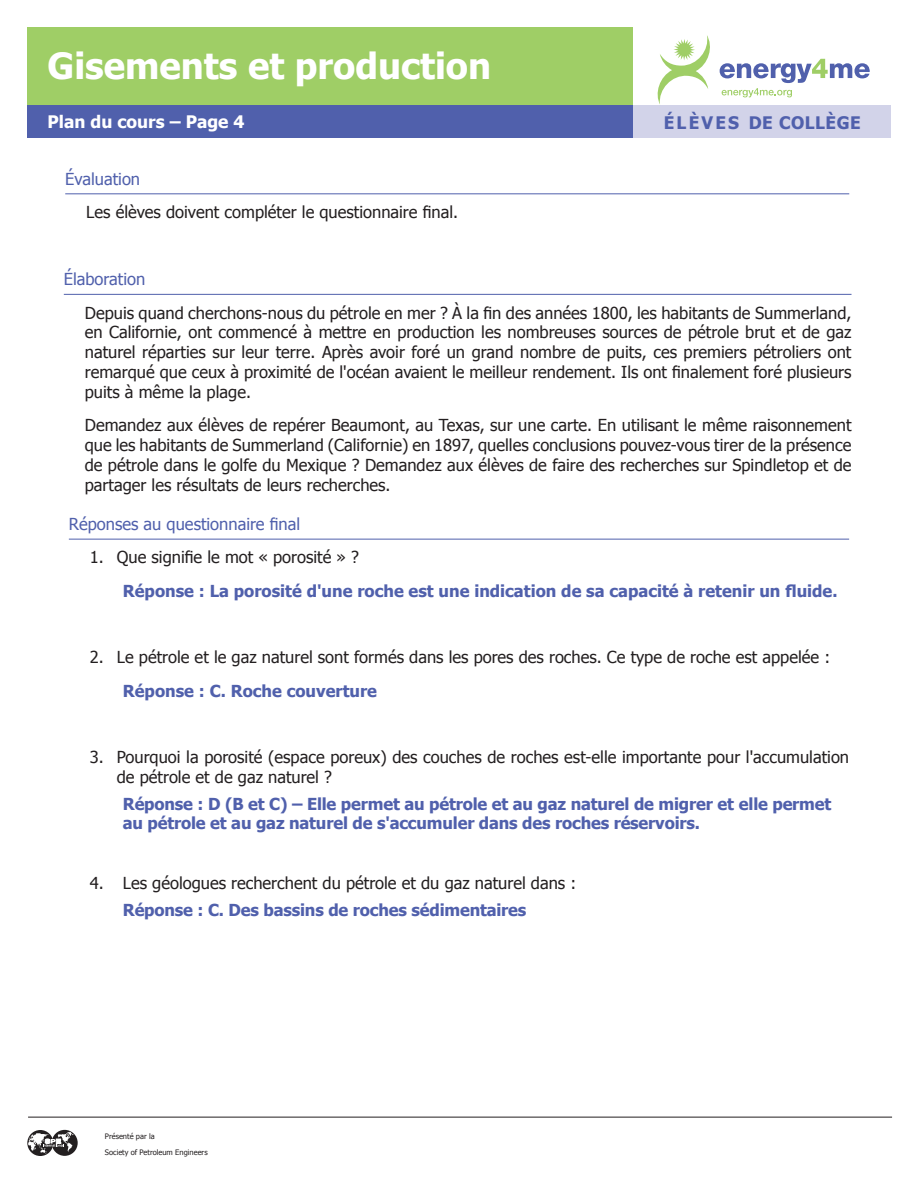
<style>
.page{position:relative;width:918px;height:1188px;background:#fff}
.page>*{position:absolute;margin:0;border:0;box-sizing:border-box;transform-origin:0 0}
.t1{font:700 36px "Tahoma";color:#fff}
.t2{font:700 17.25px "Tahoma";color:#fff}
.t3{font:700 17.25px "Tahoma";letter-spacing:.03em;color:#5060ac}
.t4{font:16.5px/19.8px "Tahoma";color:#231f20;text-align:justify}
.t5{font:700 16.5px/19.8px "Tahoma";letter-spacing:-.01em;color:#5060ac}
.t6{font:16.5px "Tahoma";color:#5060ac}
.t7{font:7.5px/15.8px "Tahoma";color:#231f20}
</style>
<div class="page">
<div style="left:633px;top:105px;width:258px;height:33px;background:#d2d3e9"></div>
<div style="left:27px;top:27px;width:606px;height:77px;background:#9fce66"></div>
<div style="left:27px;top:105px;width:606px;height:33px;background:#5060ac"></div>
<svg style="left:27px;top:1130px;width:26px;height:26px"></svg>
<svg style="left:52px;top:1130px;width:26px;height:26px"></svg>
<svg style="left:28px;top:1132px;width:45px;height:22px"></svg>
<hr style="left:28px;top:1117px;width:864px;height:1px;background:#231f20">
<svg style="left:657px;top:35px;width:53px;height:69px"></svg>
<svg style="left:720px;top:59px;width:150px;height:38px"></svg>
<hr style="left:65px;top:193px;width:784px;height:1px;background:#5060ac">
<hr style="left:64px;top:294px;width:788px;height:1px;background:#5060ac">
<hr style="left:69px;top:539px;width:780px;height:1px;background:#5060ac">
<h1 class="t1" style="left:48px;top:50px;width:445px">Gisements et production</h1>
<p class="t2" style="left:48px;top:114px;width:198px">Plan du cours – Page 4</p>
<p class="t6" style="left:65px;top:171px;width:76px">Évaluation</p>
<p class="t4" style="left:86px;top:201px;width:373px">Les élèves doivent compléter le questionnaire final.</p>
<p class="t3" style="left:664px;top:115px;width:198px">ÉLÈVES DE COLLÈGE</p>
<p class="t6" style="left:64px;top:272px;width:83px">Élaboration</p>
<p class="t4" style="left:85px;top:302px;width:768px">Depuis quand cherchons-nous du pétrole en mer ? À la fin des années 1800, les habitants de Summerland, en Californie, ont commencé à mettre en production les nombreuses sources de pétrole brut et de gaz naturel réparties sur leur terre. Après avoir foré un grand nombre de puits, ces premiers pétroliers ont remarqué que ceux à proximité de l'océan avaient le meilleur rendement. Ils ont finalement foré plusieurs puits à même la plage.</p>
<p class="t4" style="left:85px;top:414px;width:768px">Demandez aux élèves de repérer Beaumont, au Texas, sur une carte. En utilisant le même raisonnement que les habitants de Summerland (Californie) en 1897, quelles conclusions pouvez-vous tirer de la présence de pétrole dans le golfe du Mexique ? Demandez aux élèves de faire des recherches sur Spindletop et de partager les résultats de leurs recherches.</p>
<p class="t6" style="left:69px;top:513px;width:233px">Réponses au questionnaire final</p>
<p class="t4" style="left:90px;top:548px;width:271px">1. Que signifie le mot « porosité » ?</p>
<p class="t5" style="left:123px;top:580px;width:716px">Réponse : La porosité d'une roche est une indication de sa capacité à retenir un fluide.</p>
<p class="t4" style="left:90px;top:648px;width:742px">2. Le pétrole et le gaz naturel sont formés dans les pores des roches. Ce type de roche est appelée :</p>
<p class="t5" style="left:123px;top:680px;width:256px">Réponse : C. Roche couverture</p>
<p class="t4" style="left:117px;top:748px;width:734px;text-indent:-27px">3. Pourquoi la porosité (espace poreux) des couches de roches est-elle importante pour l'accumulation de pétrole et de gaz naturel ?</p>
<p class="t5" style="left:123px;top:795px;width:710px">Réponse : D (B et C) – Elle permet au pétrole et au gaz naturel de migrer et elle permet au pétrole et au gaz naturel de s'accumuler dans des roches réservoirs.</p>
<p class="t4" style="left:90px;top:874px;width:488px">4. Les géologues recherchent du pétrole et du gaz naturel dans :</p>
<p class="t5" style="left:123px;top:899px;width:405px">Réponse : C. Des bassins de roches sédimentaires</p>
<p class="t7" style="left:105px;top:1129px;width:104px">Présenté par la<br>Society of Petroleum Engineers</p>
</div>
